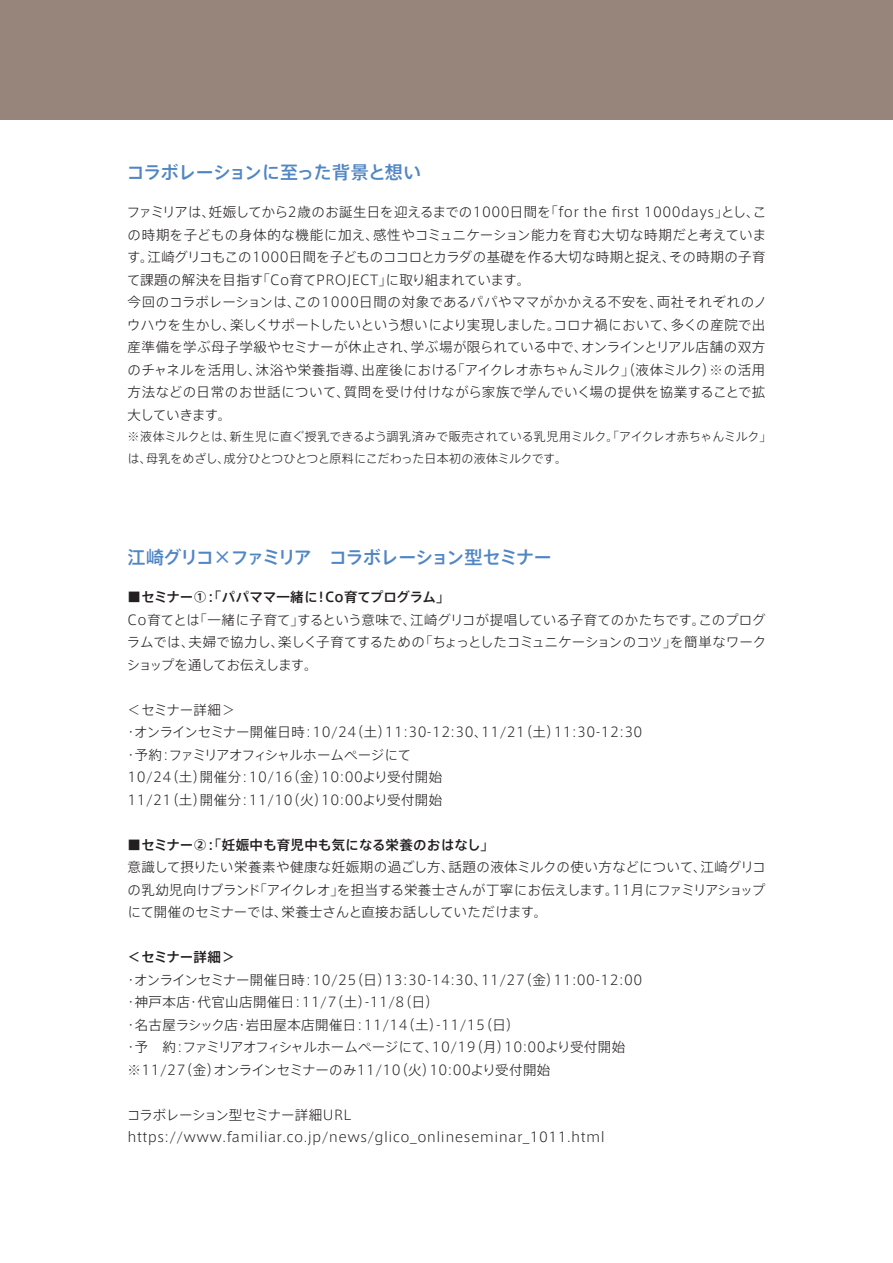
<style>
.page{position:relative;width:893px;height:1263px;background:#fff}
.page>*{position:absolute;margin:0;border:0;box-sizing:border-box;transform-origin:0 0}
.t1{font:500 18px "Axis Std";letter-spacing:-.045em;color:#5186c5}
.t2{font:300 13.5px/22.5px "Axis Std";letter-spacing:.02em;color:#231f20}
.t3{font:500 13.5px "Axis Std";letter-spacing:.01em;color:#231f20}
.t4{font:300 12px/22.5px "Axis Std";color:#231f20}
</style>
<div class="page">
<div style="left:0;top:0;width:893px;height:119px;background:#97847a"></div>
<h1 class="t1" style="left:127px;top:158px;width:296px">コラボレーションに至った背景と想い</h1>
<p class="t2" style="left:127px;top:200px;width:642px">ファミリアは、妊娠してから2歳のお誕生日を迎えるまでの1000日間を「for the first 1000days」とし、この時期を子どもの身体的な機能に加え、感性やコミュニケーション能力を育む大切な時期だと考えています。江崎グリコもこの1000日間を子どものココロとカラダの基礎を作る大切な時期と捉え、その時期の子育て課題の解決を目指す「Co育てPROJECT」に取り組まれています。<br>今回のコラボレーションは、この1000日間の対象であるパパやママがかかえる不安を、両社それぞれのノウハウを生かし、楽しくサポートしたいという想いにより実現しました。コロナ禍において、多くの産院で出産準備を学ぶ母子学級やセミナーが休止され、学ぶ場が限られている中で、オンラインとリアル店舗の双方のチャネルを活用し、沐浴や栄養指導、出産後における「アイクレオ赤ちゃんミルク」（液体ミルク）※の活用方法などの日常のお世話について、質問を受け付けながら家族で学んでいく場の提供を協業することで拡大していきます。</p>
<p class="t4" style="left:127px;top:424px;width:645px">※液体ミルクとは、新生児に直ぐ授乳できるよう調乳済みで販売されている乳児用ミルク。「アイクレオ赤ちゃんミルク」は、母乳をめざし、成分ひとつひとつと原料にこだわった日本初の液体ミルクです。</p>
<h1 class="t1" style="left:128px;top:544px;width:426px">江崎グリコ×ファミリア　コラボレーション型セミナー</h1>
<p class="t3" style="left:128px;top:587px;width:324px">■セミナー①：「パパママ一緒に！Co育てプログラム」</p>
<p class="t2" style="left:127px;top:608px;width:641px;text-align:justify">Co育てとは「一緒に子育て」するという意味で、江崎グリコが提唱している子育てのかたちです。このプログラムでは、夫婦で協力し、楽しく子育てするための「ちょっとしたコミュニケーションのコツ」を簡単なワークショップを通してお伝えします。</p>
<p class="t2" style="left:124px;top:698px;width:520px">＜セミナー詳細＞<br>・オンラインセミナー開催日時：10/24（土）11:30-12:30、11/21（土）11:30-12:30・予約：ファミリアオフィシャルホームページにて<br>10/24（土）開催分：10/16（金）10:00より受付開始<br>11/21（土）開催分：11/10（火）10:00より受付開始</p>
<p class="t3" style="left:128px;top:834px;width:368px">■セミナー②：「妊娠中も育児中も気になる栄養のおはなし」</p>
<p class="t2" style="left:127px;top:855px;width:640px;text-align:justify">意識して摂りたい栄養素や健康な妊娠期の過ごし方、話題の液体ミルクの使い方などについて、江崎グリコの乳幼児向けブランド「アイクレオ」を担当する栄養士さんが丁寧にお伝えします。11月にファミリアショップにて開催のセミナーでは、栄養士さんと直接お話ししていただけます。</p>
<p class="t3" style="left:128px;top:947px;width:109px">＜セミナー詳細＞</p>
<p class="t2" style="left:124px;top:968px;width:520px">・オンラインセミナー開催日時：10/25（日）13:30-14:30、11/27（金）11:00-12:00・神戸本店・代官山店開催日：11/7（土）-11/8（日）<br>・名古屋ラシック店・岩田屋本店開催日：11/14（土）-11/15（日）<br>・予　約：ファミリアオフィシャルホームページにて、10/19（月）10:00より受付開始※11/27（金）オンラインセミナーのみ11/10（火）10:00より受付開始</p>
<p class="t2" style="left:127px;top:1103px;width:479px">コラボレーション型セミナー詳細URL https://www.familiar.co.jp/news/glico_onlineseminar_1011.html</p>
</div>
